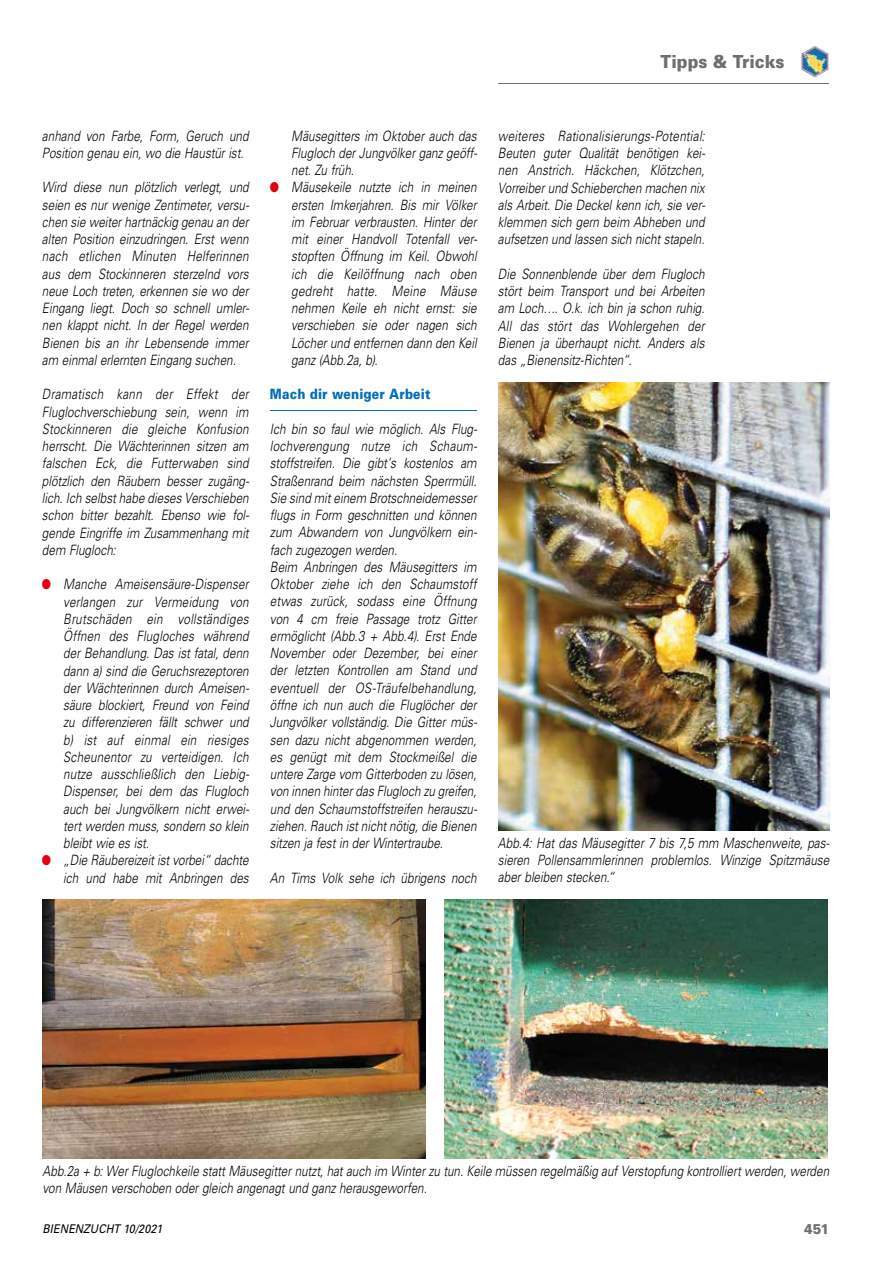
<style>
.page{position:relative;width:893px;height:1263px;background:#fff}
.page>*{position:absolute;margin:0;border:0;box-sizing:border-box;transform-origin:0 0}
.t1{font:900 18px "Univers";color:#6f6f6e;scale:.9 1}
.t2{font:italic 300 14.25px/17.2px "Univers";letter-spacing:.005em;color:#000;text-align:justify;scale:.82 1}
.t3{font:900 14.25px "Univers";letter-spacing:.015em;color:#006fb9;scale:.85 1}
.t4{font:900 14.25px "Univers";color:#6f6f6e;scale:.9 1}
.t5{font:italic 12px "Univers";letter-spacing:.005em;color:#000;scale:.9 1}
.s1{color:#e3000f}
</style>
<div class="page">
<hr style="left:498px;top:83px;width:331px;height:1px;background:#6f6f6e">
<img style="left:801px;top:46px;width:28px;height:32px">
<hr style="left:270px;top:410px;width:207px;height:1px;background:#006fb9">
<img style="left:445px;top:900px;width:382px;height:258px">
<img style="left:42px;top:900px;width:383px;height:258px">
<img style="left:499px;top:382px;width:330px;height:448px">
<p class="t1" style="left:660px;top:50px;width:139px">Tipps &amp; Tricks</p>
<p class="t2" style="left:42px;top:126px;width:254px">anhand von Farbe, Form, Geruch und<br>Position genau ein, wo die Haustür ist.</p>
<p class="t2" style="left:42px;top:178px;width:254px">Wird diese nun plötzlich verlegt, und seien es nur wenige Zentimeter, versu&shy;chen sie weiter hartnäckig genau an der alten Position einzudringen. Erst wenn nach etlichen Minuten Helferinnen aus dem Stockinneren sterzelnd vors neue Loch treten, erkennen sie wo der Eingang liegt. Doch so schnell umler&shy;nen klappt nicht. In der Regel werden Bienen bis an ihr Lebensende immer am einmal erlernten Eingang suchen.</p>
<p class="t2" style="left:42px;top:385px;width:254px">Dramatisch kann der Effekt der Fluglochverschiebung sein, wenn im Stockinneren die gleiche Konfusion herrscht. Die Wächterinnen sitzen am falschen Eck, die Futterwaben sind plötzlich den Räubern besser zugäng&shy;lich. Ich selbst habe dieses Verschieben schon bitter bezahlt. Ebenso wie fol&shy;gende Eingriffe im Zusammenhang mit dem Flugloch:</p>
<p class="t2" style="left:63px;top:575px;width:228px;text-indent:-21px"><span class="s1">●</span> Manche Ameisensäure-Dispenser verlangen zur Vermeidung von Brutschäden ein vollständiges Öffnen des Flugloches während der Behandlung. Das ist fatal, denn dann a) sind die Geruchsrezeptoren der Wächterinnen durch Ameisen&shy;säure blockiert, Freund von Feind zu differenzieren fällt schwer und b) ist auf einmal ein riesiges Scheunentor zu verteidigen. Ich nutze ausschließlich den Liebig-Dispenser, bei dem das Flugloch auch bei Jungvölkern nicht erwei&shy;tert werden muss, sondern so klein bleibt wie es ist.</p>
<p class="t2" style="left:42px;top:851px;width:254px;text-align:right"><span class="s1">●</span> „Die Räubereizeit ist vorbei“ dachte ich und habe mit Anbringen des</p>
<p class="t2" style="left:291px;top:126px;width:228px">Mäusegitters im Oktober auch das Flugloch der Jungvölker ganz geöff&shy;net. Zu früh.</p>
<p class="t2" style="left:291px;top:178px;width:228px;text-indent:-21px"><span class="s1">●</span> Mäusekeile nutzte ich in meinen ersten Imkerjahren. Bis mir Völker im Februar verbrausten. Hinter der mit einer Handvoll Totenfall ver&shy;stopften Öffnung im Keil. Obwohl ich die Keilöffnung nach oben gedreht hatte. Meine Mäuse nehmen Keile eh nicht ernst: sie verschieben sie oder nagen sich Löcher und entfernen dann den Keil ganz (Abb.2a, b).</p>
<p class="t3" style="left:270px;top:385px;width:190px">Mach dir weniger Arbeit</p>
<p class="t2" style="left:270px;top:420px;width:254px;text-align:left">Ich bin so faul wie möglich. Als Flug&shy;lochverengung nutze ich Schaum&shy;stoffstreifen. Die gibt’s kostenlos am Straßenrand beim nächsten Sperrmüll.<br>Sie sind mit einem Brotschneidemesser flugs in Form geschnitten und können zum Abwandern von Jungvölkern ein&shy;fach zugezogen werden.<br>Beim Anbringen des Mäusegitters im Oktober ziehe ich den Schaumstoff etwas zurück, sodass eine Öffnung von 4 cm freie Passage trotz Gitter ermöglicht (Abb.3 + Abb.4). Erst Ende November oder Dezember, bei einer der letzten Kontrollen am Stand und eventuell der OS-Träufelbehandlung, öffne ich nun auch die Fluglöcher der Jungvölker vollständig. Die Gitter müs&shy;sen dazu nicht abgenommen werden, es genügt mit dem Stockmeißel die untere Zarge vom Gitterboden zu lösen, von innen hinter das Flugloch zu greifen, und den Schaumstoffstreifen herauszu&shy;ziehen. Rauch ist nicht nötig, die Bienen sitzen ja fest in der Wintertraube.</p>
<p class="t2" style="left:270px;top:868px;width:254px">An Tims Volk sehe ich übrigens noch</p>
<p class="t2" style="left:498px;top:127px;width:254px">weiteres Rationalisierungs-Potential:<br>Beuten guter Qualität benötigen kei&shy;nen Anstrich. Häckchen, Klötzchen, Vorreiber und Schieberchen machen nix als Arbeit. Die Deckel kenn ich, sie ver&shy;klemmen sich gern beim Abheben und aufsetzen und lassen sich nicht stapeln.</p>
<p class="t2" style="left:498px;top:265px;width:254px">Die Sonnenblende über dem Flugloch stört beim Transport und bei Arbeiten am Loch…. O.k. ich bin ja schon ruhig.<br>All das stört das Wohlergehen der Bienen ja überhaupt nicht. Anders als das „Bienensitz-Richten“.</p>
<p class="t2" style="left:498px;top:834px;width:406px">Abb.4: Hat das Mäusegitter 7 bis 7,5 mm Maschenweite, pas&shy;sieren Pollensammlerinnen problemlos. Winzige Spitzmäuse aber bleiben stecken.“</p>
<p class="t2" style="left:42px;top:1162px;width:961px">Abb.2a + b: Wer Fluglochkeile statt Mäusegitter nutzt, hat auch im Winter zu tun. Keile müssen regelmäßig auf Verstopfung kontrolliert werden, werden von Mäusen verschoben oder gleich angenagt und ganz herausgeworfen.</p>
<p class="t5" style="left:43px;top:1221px;width:134px">BIENENZUCHT 10/2021</p>
<p class="t4" style="left:804px;top:1220px;width:29px">451</p>
</div>
